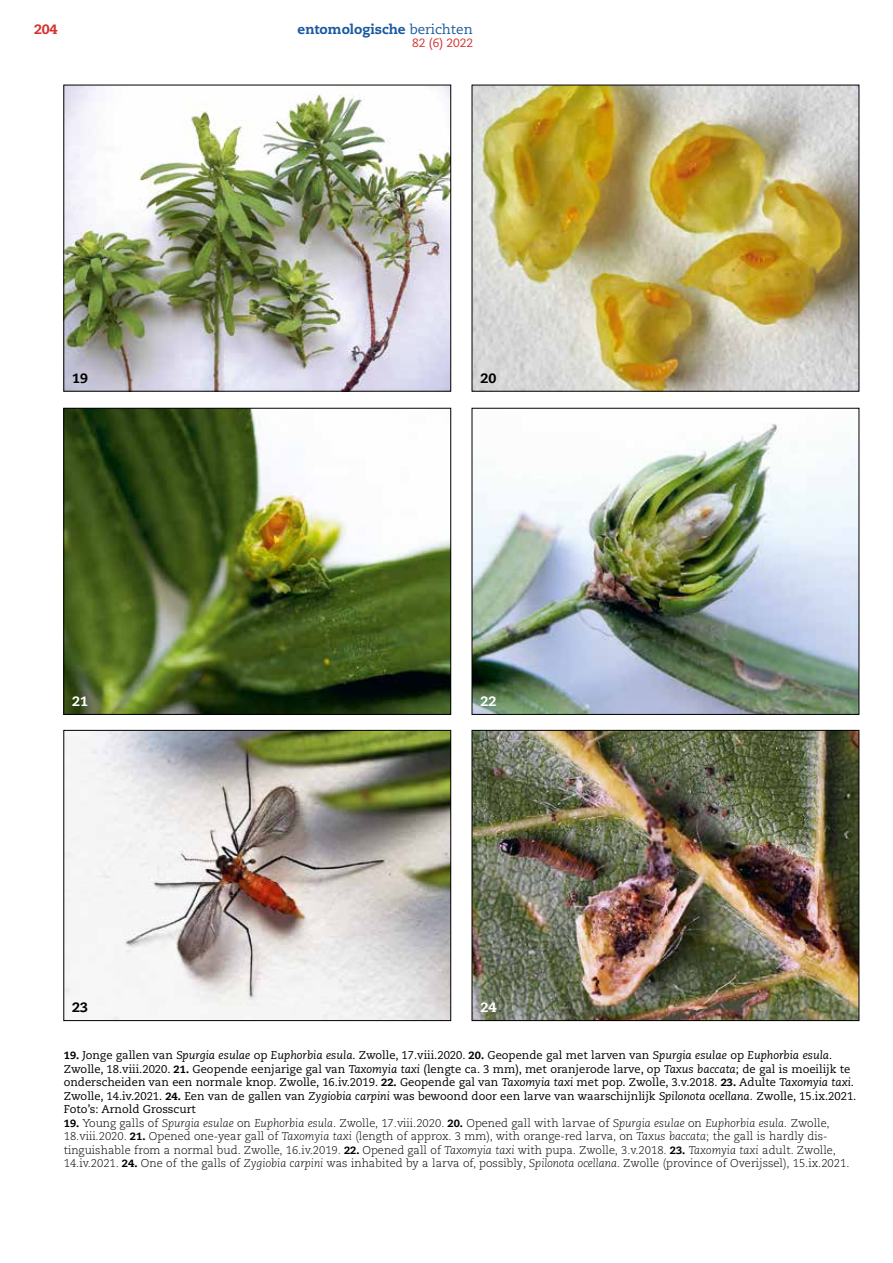
<style>
.page{position:relative;width:893px;height:1263px;background:#fff}
.page>*{position:absolute;margin:0;border:0;box-sizing:border-box;transform-origin:0 0}
.t1{font:800 13.5px "Caecilia LT Pro 85";color:#1a5a9f}
.t2{font:800 13.5px "Caecilia LT Pro 85";color:#000}
.t3{font:800 13.5px "Caecilia LT Pro 85";color:#fff}
.t4{font:800 13.5px "Caecilia LT Pro 85";color:#d5312d}
.t5{font:12px "Caecilia LT Pro 55 Roman";color:#d5312d}
.t6{font:11.25px/13.5px "Caecilia LT Pro 55 Roman";color:#000}
.t7{font:300 11.25px/13.5px "Caecilia LT Pro 45";color:#000}
.s1{font-family:"Caecilia LT Pro 55 Roman";font-weight:400}
.s2{font-family:"Caecilia LT Pro 85";font-weight:800;font-size:10.5px}
.s3{font-family:"Caecilia LT Pro 56";font-style:italic}
.s4{font-family:"Caecilia LT Pro 46";font-style:italic}
</style>
<div class="page">
<img style="left:66px;top:87px;width:383px;height:302px">
<img style="left:66px;top:410px;width:383px;height:303px">
<div style="left:64px;top:408px;width:387px;height:307px;border:1px solid #000"></div>
<img style="left:66px;top:732px;width:383px;height:287px">
<div style="left:64px;top:730px;width:387px;height:291px;border:1px solid #000"></div>
<img style="left:474px;top:87px;width:383px;height:302px">
<img style="left:474px;top:423px;width:383px;height:290px">
<div style="left:472px;top:408px;width:387px;height:307px;border:1px solid #000"></div>
<img style="left:474px;top:732px;width:383px;height:287px">
<div style="left:472px;top:730px;width:387px;height:291px;border:1px solid #000"></div>
<p class="t4" style="left:34px;top:20px;width:25px">204</p>
<p class="t1" style="left:298px;top:20px;width:177px">entomologische <span class="s1">berichten</span></p>
<p class="t5" style="left:412px;top:35px;width:62px">82 (6) 2022</p>
<p class="t2" style="left:72px;top:369px;width:17px">19</p>
<p class="t2" style="left:480px;top:369px;width:17px">20</p>
<p class="t3" style="left:72px;top:692px;width:17px">21</p>
<p class="t3" style="left:480px;top:692px;width:17px">22</p>
<p class="t2" style="left:72px;top:998px;width:17px">23</p>
<p class="t3" style="left:480px;top:998px;width:17px">24</p>
<p class="t6" style="left:64px;top:1048px;width:794px"><span class="s2">19.</span> Jonge gallen van <span class="s3">Spurgia esulae</span> op <span class="s3">Euphorbia esula</span>. Zwolle, 17.viii.2020. <span class="s2">20.</span> Geopende gal met larven van <span class="s3">Spurgia esulae</span> op <span class="s3">Euphorbia esula.<br></span>Zwolle, 18.viii.2020. <span class="s2">21.</span> Geopende eenjarige gal van <span class="s3">Taxomyia taxi</span> (lengte ca. 3 mm), met oranjerode larve, op <span class="s3">Taxus baccata</span>; de gal is moeilijk te onderscheiden van een normale knop. Zwolle, 16.iv.2019. <span class="s2">22.</span> Geopende gal van <span class="s3">Taxomyia taxi</span> met pop. Zwolle, 3.v.2018. <span class="s2">23.</span> Adulte <span class="s3">Taxomyia taxi</span>.<br>Zwolle, 14.iv.2021. <span class="s2">24.</span> Een van de gallen van <span class="s3">Zygiobia carpini</span> was bewoond door een larve van waarschijnlijk <span class="s3">Spilonota ocellana.</span> Zwolle, 15.ix.2021.<br>Foto’s: Arnold Grosscurt</p>
<p class="t7" style="left:64px;top:1116px;width:787px"><span class="s2">19.</span> Young galls of <span class="s4">Spurgia esulae</span> on <span class="s4">Euphorbia esula</span>. Zwolle, 17.viii.2020. <span class="s2">20.</span> Opened gall with larvae of <span class="s4">Spurgia esulae</span> on <span class="s4">Euphorbia esula.</span> Zwolle, 18.viii.2020. <span class="s2">21.</span> Opened one-year gall of <span class="s4">Taxomyia taxi</span> (length of approx. 3 mm), with orange-red larva, on <span class="s4">Taxus baccata</span>; the gall is hardly dis&shy;tinguishable from a normal bud. Zwolle, 16.iv.2019. <span class="s2">22.</span> Opened gall of <span class="s4">Taxomyia taxi</span> with pupa. Zwolle, 3.v.2018. <span class="s2">23.</span> <span class="s4">Taxomyia taxi</span> adult. Zwolle, 14.iv.2021. <span class="s2">24.</span> One of the galls of <span class="s4">Zygiobia carpini</span> was inhabited by a larva of, possibly, <span class="s4">Spilonota ocellana.</span> Zwolle (province of Overijssel), 15.ix.2021.</p>
</div>
